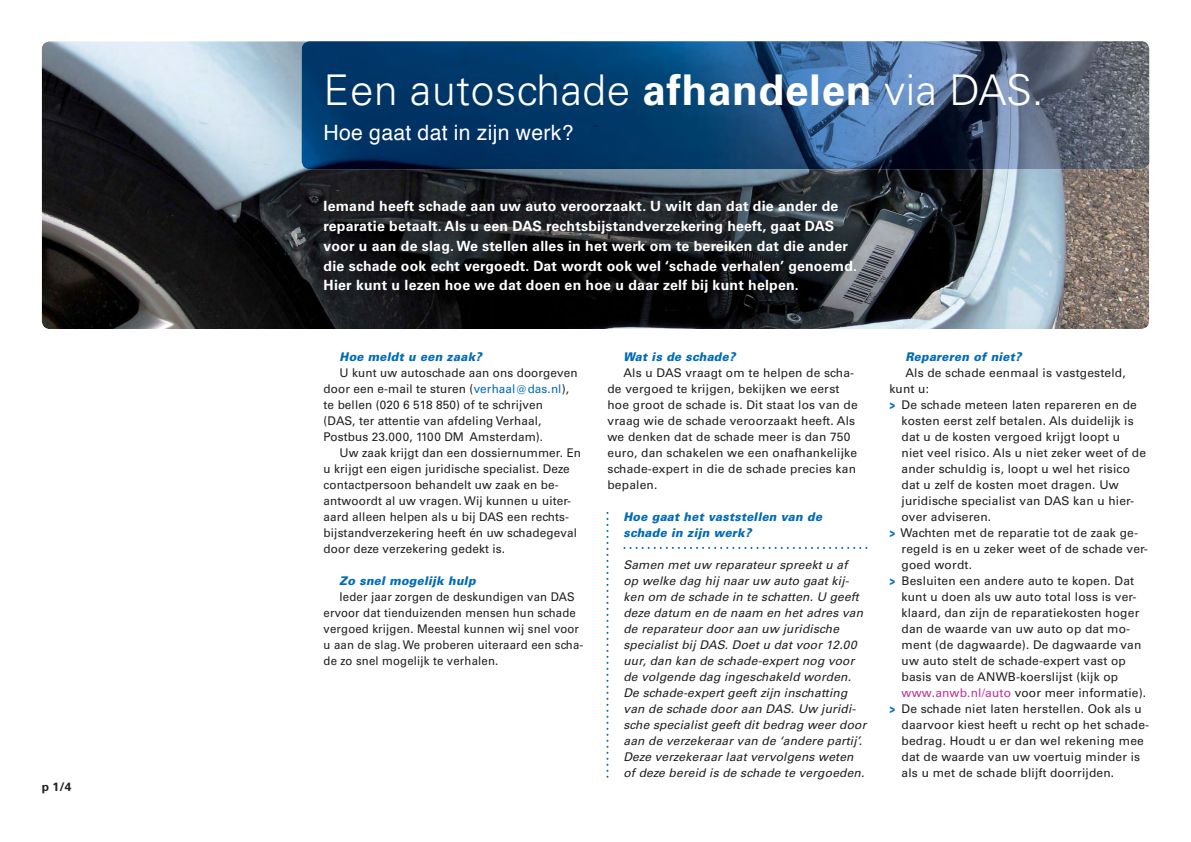
<style>
.page{position:relative;width:1191px;height:842px;background:#fff}
.page>*{position:absolute;margin:0;border:0;box-sizing:border-box;transform-origin:0 0}
.t1{font:300 42.3px "Univers LT Std";letter-spacing:.015em;color:#fff}
.t2{font:21.1px "Helvetica";letter-spacing:.015em;color:#fff}
.t3{font:700 14.1px/19.7px "Univers LT Std";letter-spacing:.015em;color:#fff}
.t4{font:12px/16px "Univers LT Std";letter-spacing:.015em;color:#231f20}
.t5{font:italic 12px/16px "Univers LT Std";letter-spacing:.015em;color:#231f20}
.t6{font:12px/16px "Univers LT Std";letter-spacing:.015em;color:#231f20;scale:.95 1}
.t7{font:italic 900 12px/16px "Univers LT Std";letter-spacing:.025em;color:#006bb6;scale:.95 1}
.t8{font:700 12px "Univers LT Std";color:#231f20}
.s1{font-weight:700}
.s2{color:#006bb6}
.s3{font-weight:900;color:#006bb6}
.s4{color:#c23493}
</style>
<div class="page">
<img style="left:42px;top:41px;width:1107px;height:288px;border-radius:8px">
<img style="left:302px;top:41px;width:847px;height:128px;border-radius:8px">
<svg style="left:623px;top:547px;width:244px;height:2px"></svg>
<svg style="left:606px;top:512px;width:2px;height:266px"></svg>
<p class="t8" style="left:42px;top:782px;width:31px">p 1/4</p>
<h1 class="t1" style="left:323px;top:73px;width:721px">Een autoschade <span class="s1">afhandelen</span> via DAS.</h1>
<h2 class="t2" style="left:323px;top:124px;width:251px">Hoe gaat dat in zijn werk?</h2>
<p class="t3" style="left:323px;top:197px;width:535px">Iemand heeft schade aan uw auto veroorzaakt. U wilt dan dat die ander de reparatie betaalt. Als u een DAS rechtsbijstandverzekering heeft, gaat DAS voor u aan de slag. We stellen alles in het werk om te bereiken dat die ander die schade ook echt vergoedt. Dat wordt ook wel ‘schade verhalen’ genoemd.<br>Hier kunt u lezen hoe we dat doen en hoe u daar zelf bij kunt helpen.</p>
<p class="t7" style="left:339px;top:349px;width:151px">Hoe meldt u een zaak?</p>
<p class="t4" style="left:323px;top:365px;width:256px;text-indent:16px">U kunt uw autoschade aan ons doorgeven door een e-mail te sturen (<span class="s2">verhaal@das.nl</span>), te bellen (020 6 518 850) of te schrijven (DAS, ter attentie van afdeling Verhaal, Postbus 23.000, 1100 DM Amsterdam).</p>
<p class="t4" style="left:323px;top:445px;width:259px;text-indent:16px">Uw zaak krijgt dan een dossiernummer. En u krijgt een eigen juridische specialist. Deze contactpersoon behandelt uw zaak en be&shy;antwoordt al uw vragen. Wij kunnen u uiter&shy;aard alleen helpen als u bij DAS een rechts&shy;bijstandverzekering heeft én uw schadegeval door deze verzekering gedekt is.</p>
<p class="t7" style="left:339px;top:573px;width:145px">Zo snel mogelijk hulp</p>
<p class="t6" style="left:323px;top:589px;width:275px;text-indent:16px">Ieder jaar zorgen de deskundigen van DAS ervoor dat tienduizenden mensen hun schade vergoed krijgen. Meestal kunnen wij snel voor u aan de slag. We proberen uiteraard een scha&shy;de zo snel mogelijk te verhalen.</p>
<p class="t7" style="left:623px;top:349px;width:119px">Wat is de schade?</p>
<p class="t4" style="left:607px;top:365px;width:252px;text-indent:16px">Als u DAS vraagt om te helpen de scha&shy;de vergoed te krijgen, bekijken we eerst hoe groot de schade is. Dit staat los van de vraag wie de schade veroorzaakt heeft. Als we denken dat de schade meer is dan 750 euro, dan schakelen we een onafhankelijke schade-expert in die de schade precies kan bepalen.</p>
<p class="t7" style="left:623px;top:509px;width:210px">Hoe gaat het vaststellen van de schade in zijn werk?</p>
<p class="t5" style="left:623px;top:557px;width:244px">Samen met uw reparateur spreekt u af<br>op welke dag hij naar uw auto gaat kij&shy;ken om de schade in te schatten. U geeft deze datum en de naam en het adres van de reparateur door aan uw juridische specialist bij DAS. Doet u dat voor 12.00 uur, dan kan de schade-expert nog voor de volgende dag ingeschakeld worden.<br>De schade-expert geeft zijn inschatting van de schade door aan DAS. Uw juridi&shy;sche specialist geeft dit bedrag weer door aan de verzekeraar van de ‘andere partij’.<br>Deze verzekeraar laat vervolgens weten of deze bereid is de schade te vergoeden.</p>
<p class="t7" style="left:905px;top:349px;width:124px">Repareren of niet?</p>
<p class="t4" style="left:905px;top:365px;width:222px">Als de schade eenmaal is vastgesteld,</p>
<p class="t4" style="left:889px;top:381px;width:41px">kunt u:</p>
<p class="t4" style="left:889px;top:397px;width:249px"><span class="s3">&gt;</span> De schade meteen laten repareren en de</p>
<p class="t4" style="left:901px;top:413px;width:234px">kosten eerst zelf betalen. Als duidelijk is</p>
<p class="t4" style="left:901px;top:429px;width:220px">dat u de kosten vergoed krijgt loopt u</p>
<p class="t4" style="left:901px;top:445px;width:246px">niet veel risico. Als u niet zeker weet of de</p>
<p class="t4" style="left:901px;top:461px;width:230px">ander schuldig is, loopt u wel het risico</p>
<p class="t4" style="left:901px;top:477px;width:219px">dat u zelf de kosten moet dragen. Uw</p>
<p class="t4" style="left:901px;top:493px;width:234px">juridische specialist van DAS kan u hier-</p>
<p class="t4" style="left:901px;top:509px;width:91px">over adviseren.</p>
<p class="t4" style="left:889px;top:525px;width:250px"><span class="s3">&gt;</span> Wachten met de reparatie tot de zaak ge-</p>
<p class="t4" style="left:901px;top:541px;width:248px">regeld is en u zeker weet of de schade ver-</p>
<p class="t4" style="left:901px;top:557px;width:72px">goed wordt.</p>
<p class="t4" style="left:889px;top:573px;width:246px"><span class="s3">&gt;</span> Besluiten een andere auto te kopen. Dat</p>
<p class="t4" style="left:901px;top:589px;width:236px">kunt u doen als uw auto total loss is ver-</p>
<p class="t4" style="left:901px;top:605px;width:239px">klaard, dan zijn de reparatiekosten hoger</p>
<p class="t4" style="left:901px;top:621px;width:230px">dan de waarde van uw auto op dat mo-</p>
<p class="t4" style="left:901px;top:637px;width:241px">ment (de dagwaarde). De dagwaarde van</p>
<p class="t4" style="left:901px;top:653px;width:226px">uw auto stelt de schade-expert vast op</p>
<p class="t4" style="left:901px;top:669px;width:218px">basis van de ANWB-koerslijst (kijk op</p>
<p class="t4" style="left:901px;top:685px;width:246px"><span class="s4">www.anwb.nl/auto</span> voor meer informatie).</p>
<p class="t4" style="left:889px;top:701px;width:254px"><span class="s3">&gt;</span> De schade niet laten herstellen. Ook als u</p>
<p class="t4" style="left:901px;top:717px;width:249px">daarvoor kiest heeft u recht op het schade-</p>
<p class="t4" style="left:901px;top:733px;width:244px">bedrag. Houdt u er dan wel rekening mee</p>
<p class="t4" style="left:901px;top:749px;width:240px">dat de waarde van uw voertuig minder is</p>
<p class="t4" style="left:901px;top:765px;width:214px">als u met de schade blijft doorrijden.</p>
</div>
